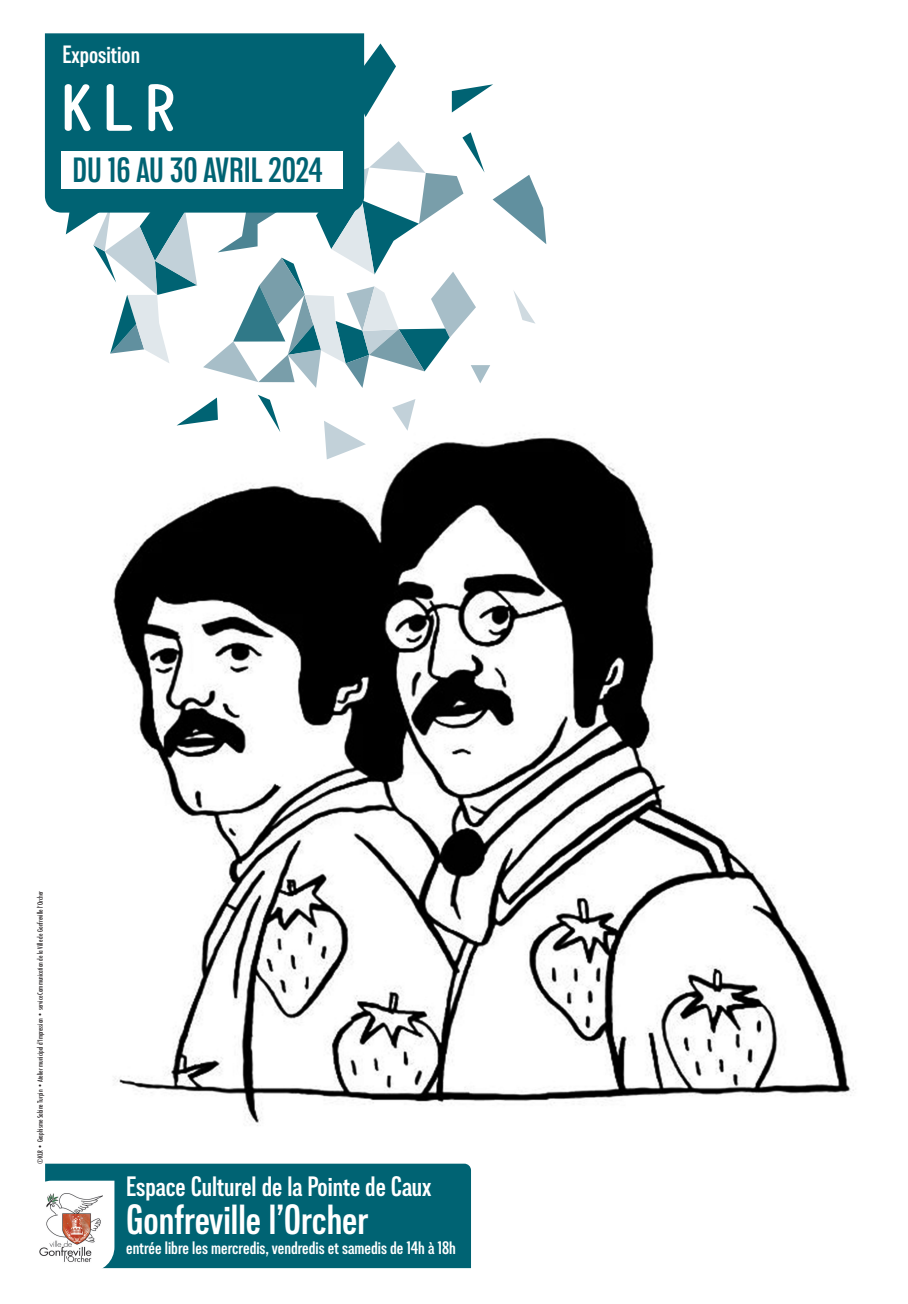
<style>
.page{position:relative;width:908px;height:1304px;background:#fff}
.page>*{position:absolute;margin:0;border:0;box-sizing:border-box;transform-origin:0 0}
.t1{font:700 74px "Typewriter Condensed";color:#fff;scale:1.25 1}
.t2{font:600 condensed 42px "Lorimer No 2";color:#fff}
.t3{font:600 condensed 35px "Lorimer No 2";color:#006373}
.t4{font:600 condensed 28px "Lorimer No 2";color:#fff}
.t5{font:600 condensed 25px "Lorimer No 2";color:#fff}
.t6{font:600 condensed 18px "Lorimer No 2";color:#fff}
.t7{font:500 condensed 7px "Futura";color:#231f20;scale:.95 1}
</style>
<div class="page">
<img style="left:45px;top:123px;width:809px;height:1041px">
<div style="left:45px;top:1164px;width:426px;height:105px;background:#006373"></div>
<img style="left:39px;top:1193px;width:63px;height:70px">
<svg style="left:364px;top:43px;width:32px;height:74px"></svg>
<svg style="left:176px;top:398px;width:42px;height:27px"></svg>
<svg style="left:258px;top:395px;width:22px;height:37px"></svg>
<svg style="left:324px;top:421px;width:42px;height:38px"></svg>
<svg style="left:392px;top:399px;width:23px;height:32px"></svg>
<svg style="left:45px;top:132px;width:501px;height:256px"></svg>
<svg style="left:451px;top:84px;width:42px;height:28px"></svg>
<div style="left:45px;top:33px;width:319px;height:180px;background:#006373"></div>
<div style="left:61px;top:151px;width:281px;height:38px;background:#fff"></div>
<p class="t5" style="left:62px;top:41px;width:79px">Exposition</p>
<p class="t1" style="left:57px;top:54px;width:101px">KLR</p>
<p class="t3" style="left:72px;top:151px;width:252px">DU 16 AU 30 AVRIL 2024</p>
<p class="t7" style="left:36px;top:1164px;width:288px;rotate:-90deg">©KLR • Graphisme Sabine Turpin • Atelier municipal d’Impression • service Communication de la Ville de Gonfreville l’Orcher</p>
<p class="t4" style="left:126px;top:1171px;width:307px">Espace Culturel de la Pointe de Caux</p>
<p class="t2" style="left:126px;top:1196px;width:243px">Gonfreville l’Orcher</p>
<p class="t6" style="left:126px;top:1238px;width:331px">entrée libre les mercredis, vendredis et samedis de 14h à 18h</p>
</div>
